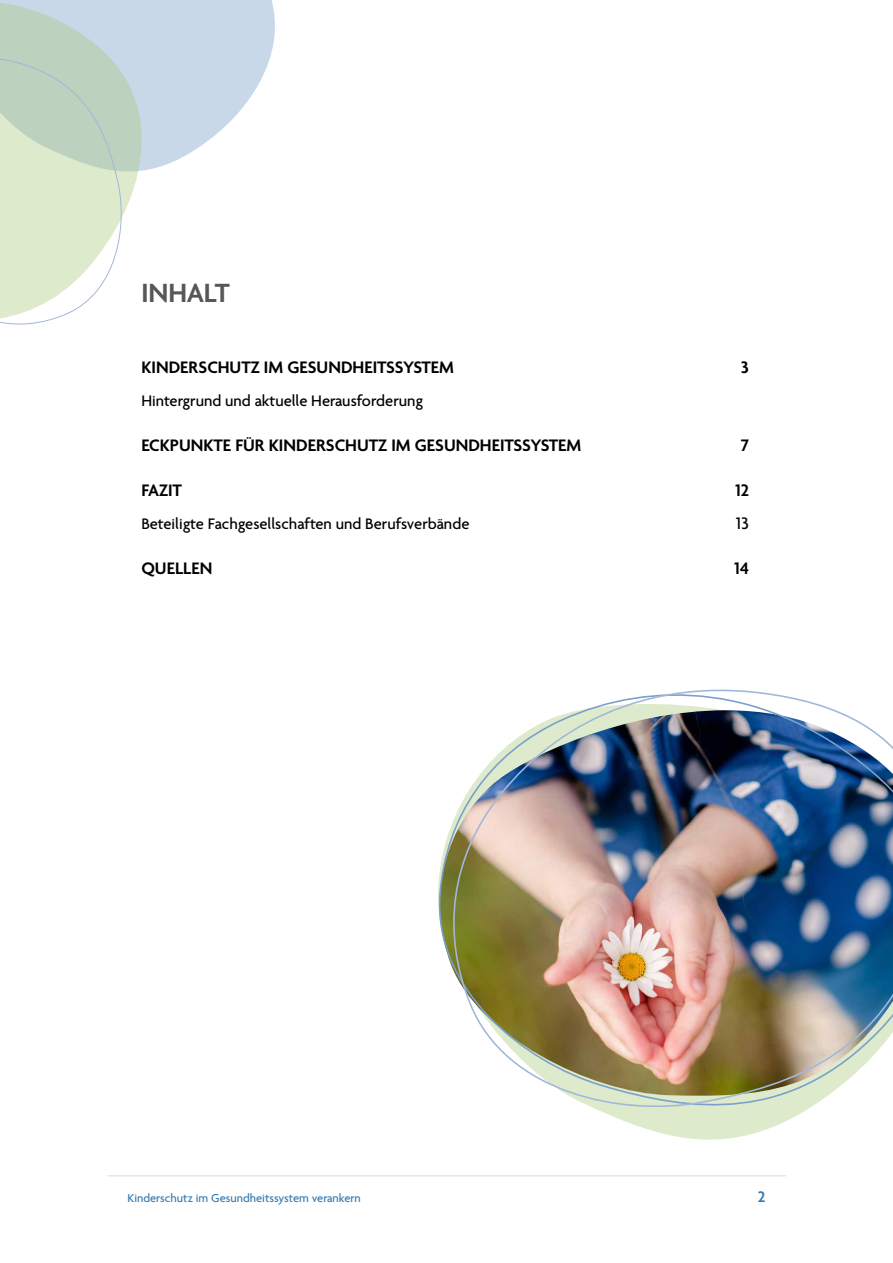
<style>
.page{position:relative;width:893px;height:1263px;background:#fff}
.page>*{position:absolute;margin:0;border:0;box-sizing:border-box;transform-origin:0 0}
.t1{font:600 28.5px "Agenda One";letter-spacing:-.015em;color:#575756}
.t2{font:600 18px "Agenda One";color:#000}
.t3{font:500 18px "Agenda One";color:#000}
.t4{font:500 16.5px "Agenda One";color:#000}
.t5{font:600 16.5px "Agenda One";color:#367cb4}
.t6{font:500 12.45px "Agenda One";color:#367cb4}
</style>
<div class="page">
<hr style="left:107px;top:1175px;width:679px;height:1px;background:#dae2f1">
<svg style="left:633px;top:1124px;width:146px;height:16px;fill:#ddeacb"></svg>
<svg style="left:146px;top:0;width:129px;height:170px;fill:#c9d8e9"></svg>
<svg style="left:0;top:0;width:146px;height:204px;background:#c6d7d8"></svg>
<svg style="left:438px;top:864px;width:356px;height:260px"></svg>
<img style="left:441px;top:689px;width:452px;height:428px">
<svg style="left:0;top:47px;width:128px;height:278px;background:#d4e3ce"></svg>
<h1 class="t1" style="left:141px;top:277px;width:90px">INHALT</h1>
<p class="t2" style="left:141px;top:357px;width:314px">KINDERSCHUTZ IM GESUNDHEITSSYSTEM</p>
<p class="t2" style="left:741px;top:357px;width:9px">3</p>
<p class="t4" style="left:141px;top:392px;width:283px">Hintergrund und aktuelle Herausforderung</p>
<p class="t2" style="left:141px;top:435px;width:442px">ECKPUNKTE FÜR KINDERSCHUTZ IM GESUNDHEITSSYSTEM</p>
<p class="t2" style="left:741px;top:435px;width:9px">7</p>
<p class="t2" style="left:141px;top:480px;width:42px">FAZIT</p>
<p class="t2" style="left:735px;top:480px;width:15px">12</p>
<p class="t4" style="left:141px;top:515px;width:330px">Beteiligte Fachgesellschaften und Berufsverbände</p>
<p class="t3" style="left:736px;top:513px;width:15px">13</p>
<p class="t2" style="left:141px;top:558px;width:72px">QUELLEN</p>
<p class="t2" style="left:734px;top:558px;width:16px">14</p>
<p class="t6" style="left:128px;top:1191px;width:235px">Kinderschutz im Gesundheitssystem verankern</p>
<p class="t5" style="left:758px;top:1188px;width:9px">2</p>
</div>
